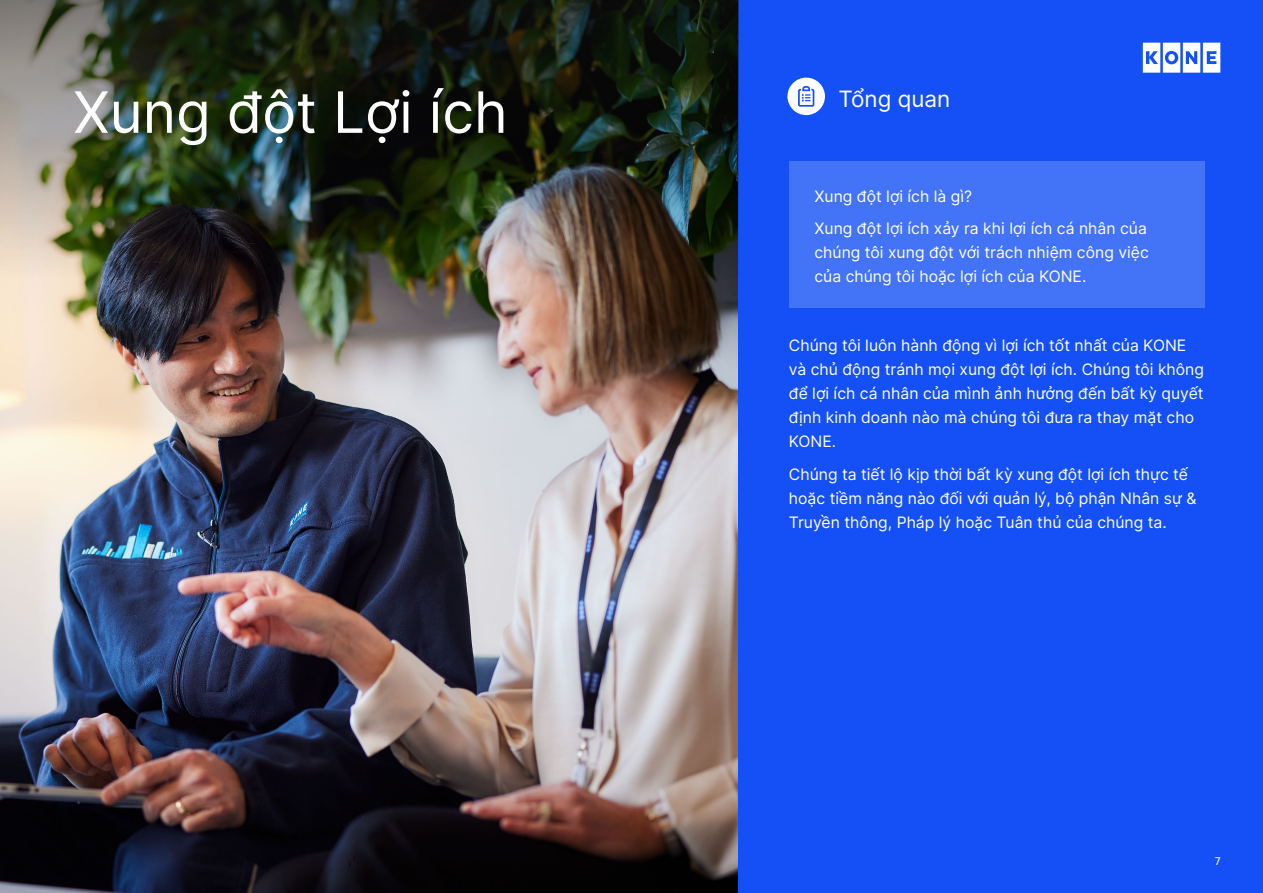
<style>
.page{position:relative;width:1263px;height:893px;background:#fff}
.page>*{position:absolute;margin:0;border:0;box-sizing:border-box;transform-origin:0 0}
.t1{font:57px "Inter";color:#fff}
.t2{font:22.5px "Inter";color:#fff}
.t3{font:15.75px/24px "Inter";color:#fff}
.t4{font:12px "KONE Information";color:#fff}
</style>
<div class="page">
<img style="left:0;top:281px;width:738px;height:612px">
<div style="left:738px;top:0;width:525px;height:893px;background:#1450f5"></div>
<img style="left:0;top:0;width:738px;height:281px">
<svg style="left:1143px;top:43px;width:77px;height:30px"></svg>
<div style="left:787px;top:78px;width:38px;height:37px;background:#fff;border-radius:50%"></div>
<svg style="left:798px;top:86px;width:16px;height:21px"></svg>
<div style="left:789px;top:161px;width:415px;height:147px;background:#4373f7"></div>
<h1 class="t1" style="left:73px;top:71px;width:436px">Xung đột Lợi ích</h1>
<h2 class="t2" style="left:838px;top:83px;width:113px">Tổng quan</h2>
<p class="t3" style="left:814px;top:179px;width:334px;line-height:32.5px">Xung đột lợi ích là gì?<br>Xung đột lợi ích xảy ra khi lợi ích cá nhân của</p>
<p class="t3" style="left:814px;top:240px;width:336px">chúng tôi xung đột với trách nhiệm công việc của chúng tôi hoặc lợi ích của KONE.</p>
<p class="t3" style="left:789px;top:333px;width:417px">Chúng tôi luôn hành động vì lợi ích tốt nhất của KONE và chủ động tránh mọi xung đột lợi ích. Chúng tôi không để lợi ích cá nhân của mình ảnh hưởng đến bất kỳ quyết định kinh doanh nào mà chúng tôi đưa ra thay mặt cho KONE.</p>
<p class="t3" style="left:789px;top:462px;width:409px">Chúng ta tiết lộ kịp thời bất kỳ xung đột lợi ích thực tế hoặc tiềm năng nào đối với quản lý, bộ phận Nhân sự &amp;<br>Truyền thông, Pháp lý hoặc Tuân thủ của chúng ta.</p>
<p class="t4" style="left:1215px;top:853px;width:7px">7</p>
</div>
